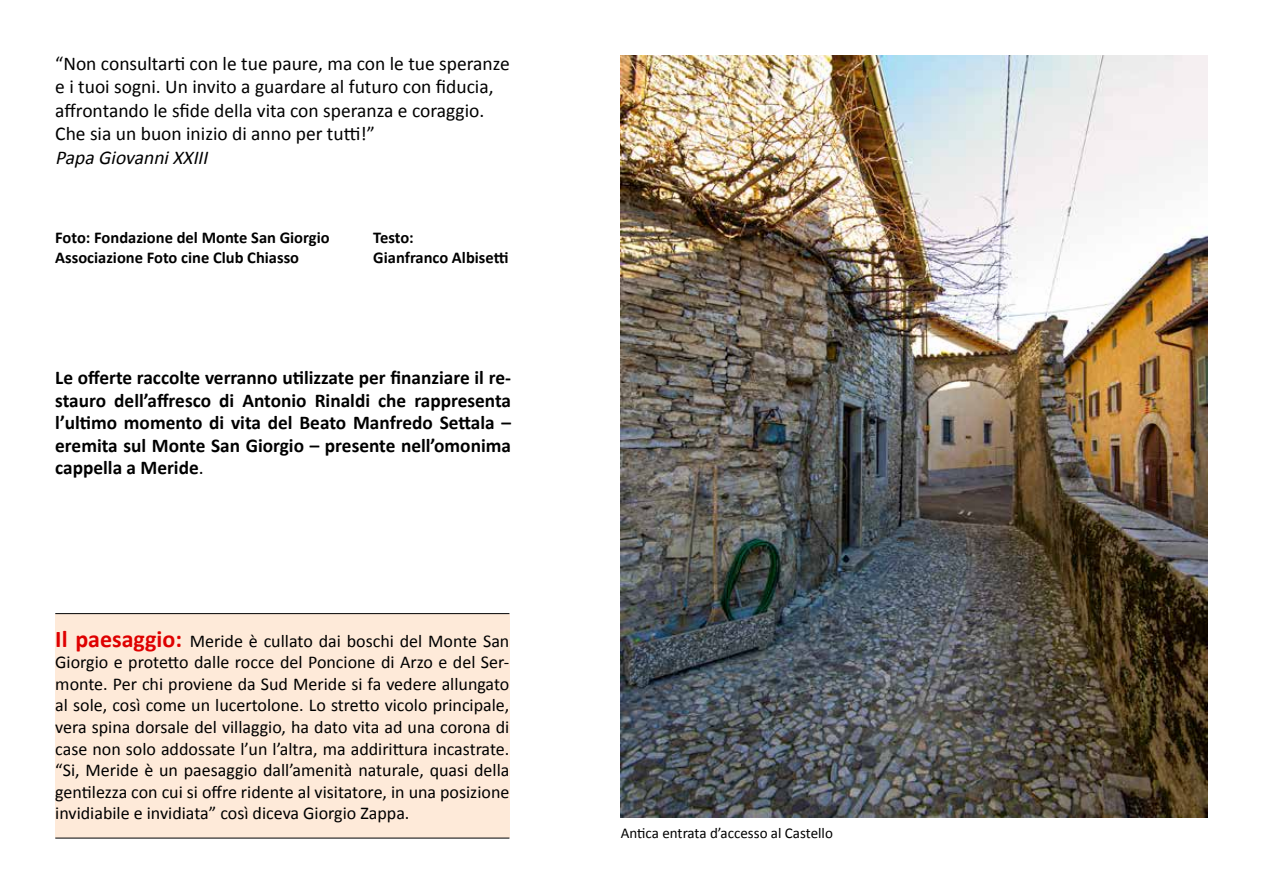
<style>
.page{position:relative;width:1263px;height:893px;background:#fff}
.page>*{position:absolute;margin:0;border:0;box-sizing:border-box;transform-origin:0 0}
.t1{font:700 19.5px/22.5px "Calibri";color:#000;text-align:justify}
.t2{font:19.5px/23.4px "Calibri";color:#000}
.t3{font:italic 19.5px "Calibri";color:#000}
.t4{font:18px/21.6px "Calibri";color:#000;text-align:justify}
.t5{font:700 16.5px "Calibri";color:#000}
.t6{font:15px "Calibri";color:#000}
.s1{font-weight:400}
.s2{font-weight:700;font-size:24px;color:#df0000}
</style>
<div class="page">
<img style="left:621px;top:55px;width:587px;height:762px">
<div style="left:55px;top:614px;width:454px;height:224px;background:#feead9"></div>
<hr style="left:55px;top:613px;width:454px;height:1px;background:#000">
<hr style="left:55px;top:838px;width:454px;height:1px;background:#000">
<p class="t2" style="left:55px;top:52px;width:456px">“Non consultarti con le tue paure, ma con le tue speranze e i tuoi sogni. Un invito a guardare al futuro con fiducia, affrontando le sfide della vita con speranza e coraggio.<br>Che sia un buon inizio di anno per tutti!”</p>
<p class="t3" style="left:55px;top:145px;width:159px">PapaGiovanniXXIII</p>
<p class="t5" style="left:55px;top:226px;width:276px">Foto: Fondazione del Monte San Giorgio</p>
<p class="t5" style="left:373px;top:226px;width:42px">Testo:</p>
<p class="t5" style="left:55px;top:245px;width:245px">Associazione Foto cine Club Chiasso</p>
<p class="t5" style="left:373px;top:245px;width:137px">Gianfranco Albisetti</p>
<p class="t1" style="left:55px;top:366px;width:457px">Le offerte raccolte verranno utilizzate per finanziare il re&shy;stauro dell’affresco di Antonio Rinaldi che rappresenta l’ultimo momento di vita del Beato Manfredo Settala – eremita sul Monte San Giorgio – presente nell’omonima cappella a Meride<span class="s1">.</span></p>
<p class="t4" style="left:55px;top:630px;width:456px"><span class="s2">Il paesaggio:</span> Meride è cullato dai boschi del Monte San Giorgio e protetto dalle rocce del Poncione di Arzo e del Ser&shy;monte. Per chi proviene da Sud Meride si fa vedere allungato al sole, così come un lucertolone. Lo stretto vicolo principale, vera spina dorsale del villaggio, ha dato vita ad una corona di case non solo addossate l’un l’altra, ma addirittura incastrate. “Si, Meride è un paesaggio dall’amenità naturale, quasi della gentilezza con cui si offre ridente al visitatore, in una posizione invidiabile e invidiata” così diceva Giorgio Zappa.</p>
<p class="t6" style="left:621px;top:823px;width:214px">Antica entrata d’accesso al Castello</p>
</div>
